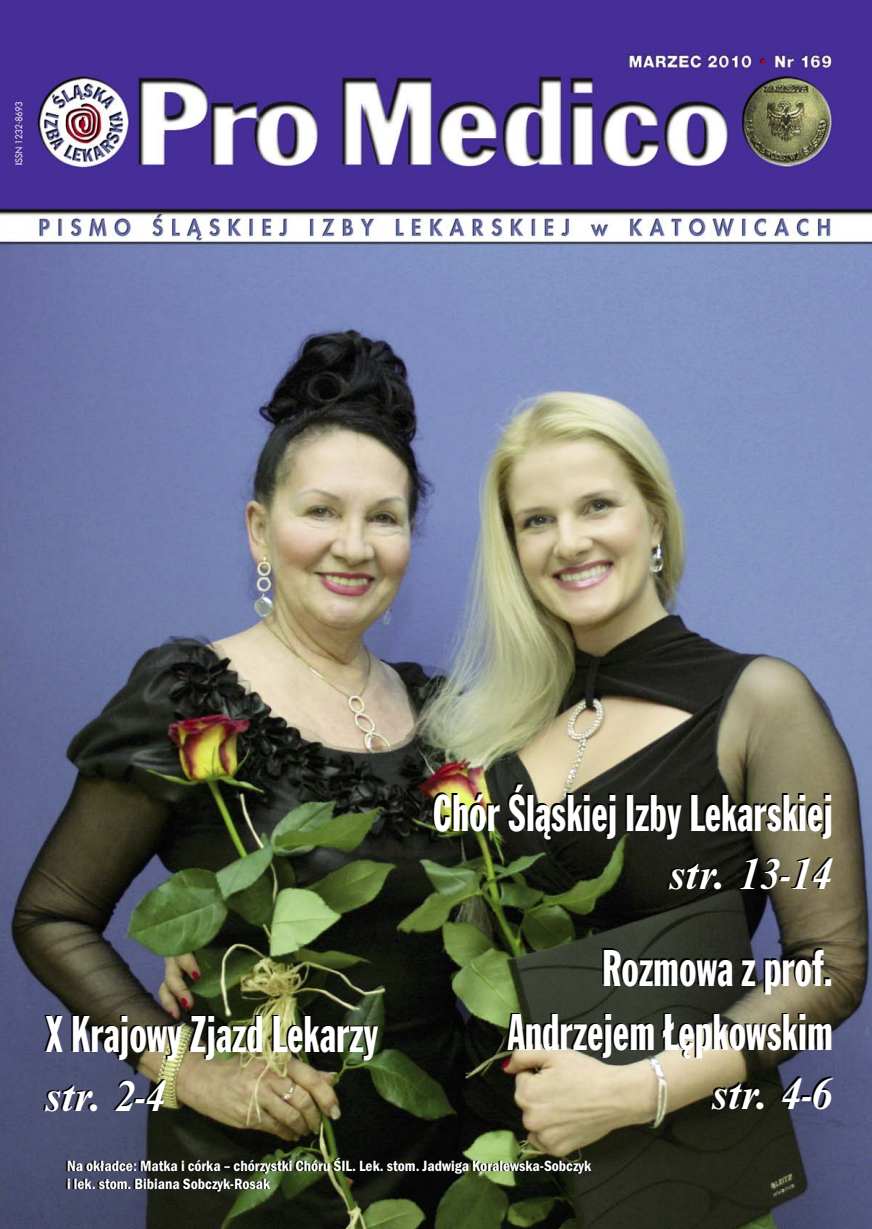
<style>
.page{position:relative;width:872px;height:1229px;background:#fff}
.page>*{position:absolute;margin:0;border:0;box-sizing:border-box;transform-origin:0 0}
.t1{font:54px/64.8px "Franklin Got TCE Ext Con";color:#fff;text-align:right;scale:.9 1}
.t2{font:italic 700 45px "Nimbus Rom DCE";color:#fff}
.t3{font:15.3px/18.3px "Franklin Got URWTCE Dem Con";color:#fff}
</style>
<div class="page">
<img style="left:0;top:0;width:872px;height:1229px">
<h1 class="t1" style="left:46px;top:1003px;width:371px">X Krajowy Zjazd Lekarzy</h1>
<h2 class="t2" style="left:46px;top:1081px;width:122px">str. 2-4</h2>
<h1 class="t1" style="left:433px;top:782px;width:446px">Chór Śląskiej Izby Lekarskiej</h1>
<h2 class="t2" style="left:670px;top:859px;width:164px">str. 13-14</h2>
<h1 class="t1" style="left:508px;top:937px;width:363px">Rozmowa z prof.<br>Andrzejem Łępkowskim</h1>
<h2 class="t2" style="left:712px;top:1079px;width:122px">str. 4-6</h2>
<p class="t3" style="left:67px;top:1158px;width:525px">Na okładce: Matka i córka – chórzystki Chóru ŚIL. Lek. stom. Jadwiga Koralewska-Sobczyk i lek. stom. Bibiana Sobczyk-Rosak</p>
</div>
